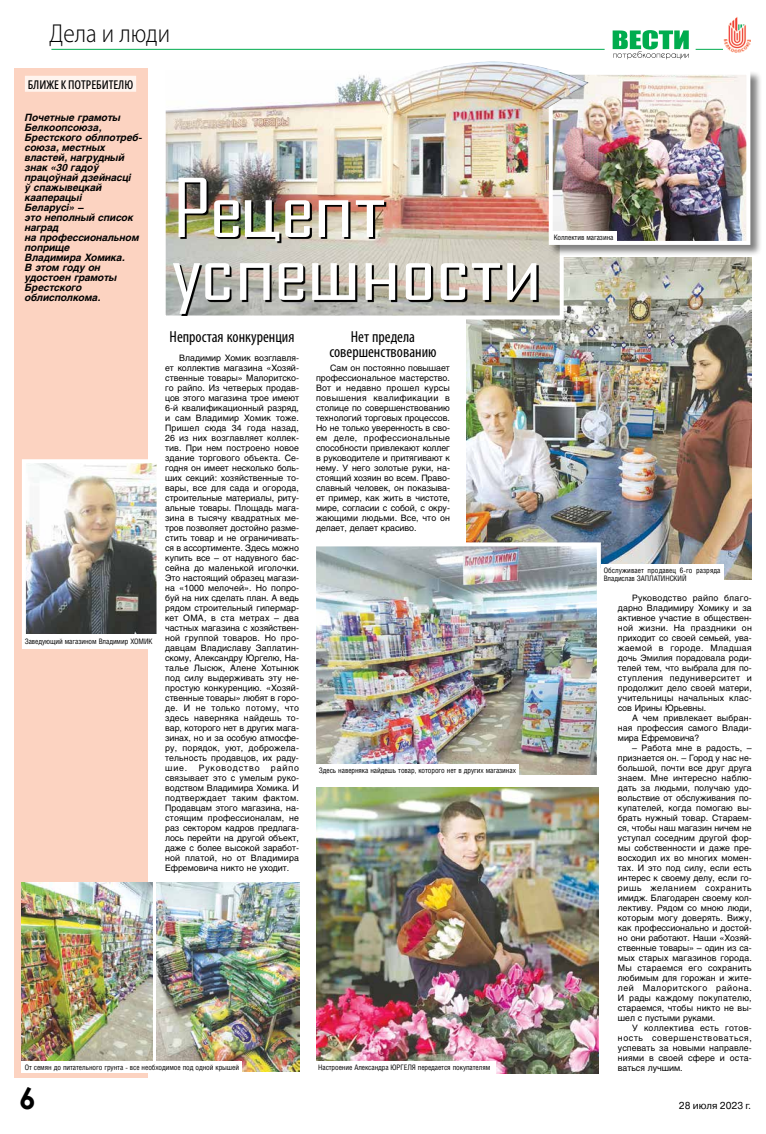
<style>
.page{position:relative;width:766px;height:1134px;background:#fff}
.page>*{position:absolute;margin:0;border:0;box-sizing:border-box;transform-origin:0 0}
.t1{font:77.6px/62.9px "Agency FB Cyrillic";color:#fff;scale:1.19 1}
.t2{font:700 30px "Century Gothic";color:#000}
.t3{font:300 26px "Myriad Pro";color:#000;scale:.9 1}
.t4{font:condensed 16px/15px "Myriad Pro";color:#000;text-align:center}
.t5{font:500 12px "Open Sans Condensed";color:#000}
.t6{font:italic 700 10px/10px "Helios";letter-spacing:-.005em;color:#000}
.t7{font:10px "Pragmatica C";color:#000}
.t8{font:8.8px/10px "Helios";letter-spacing:.01em;color:#000;text-align:justify}
.t9{font:8.8px "Helios";letter-spacing:.095em;color:#000}
.t10{font:7.5px "Helios Cond";letter-spacing:-.01em;color:#000}
.t11{font:7.5px/8px "Helios Cond";letter-spacing:.01em;color:#000}
</style>
<div class="page">
<svg style="left:695px;top:49px;width:28px;height:1px"></svg>
<img style="left:723px;top:17px;width:27px;height:35px">
<hr style="left:51px;top:49px;width:553px;height:1px;background:#00ac4e">
<svg style="left:612px;top:30px;width:76px;height:29px"></svg>
<img style="left:467px;top:258px;width:284px;height:322px">
<img style="left:167px;top:75px;width:391px;height:239px">
<div style="left:162px;top:66px;width:401px;height:253px;border:4px solid #fff"></div>
<div style="left:14px;top:68px;width:134px;height:1009px;background:#fcd3c1"></div>
<div style="left:25px;top:76px;width:111px;height:16px;background:#fff4ee"></div>
<img style="left:175px;top:180px;width:363px;height:136px">
<img style="left:316px;top:788px;width:282px;height:285px">
<div style="left:548px;top:70px;width:213px;height:187px;background:#000;opacity:.5"></div>
<img style="left:553px;top:76px;width:192px;height:164px">
<div style="left:548px;top:71px;width:202px;height:174px;border:4px solid #fff"></div>
<img style="left:27px;top:464px;width:128px;height:171px">
<div style="left:22px;top:459px;width:138px;height:190px;border:4px solid #fff"></div>
<img style="left:317px;top:547px;width:278px;height:227px">
<div style="left:312px;top:542px;width:288px;height:237px;border:4px solid #fff"></div>
<img style="left:156px;top:882px;width:143px;height:190px">
<img style="left:22px;top:882px;width:130px;height:179px">
<div style="left:550px;top:232px;width:66px;height:11px;background:#fff"></div>
<div style="left:600px;top:564px;width:123px;height:23px;background:#fff"></div>
<div style="left:316px;top:764px;width:202px;height:12px;background:#fff"></div>
<div style="left:315px;top:1061px;width:180px;height:16px;background:#fff"></div>
<div style="left:22px;top:1061px;width:220px;height:11px;background:#fff"></div>
<img style="left:378px;top:62px;width:203px;height:53px">
<div style="left:22px;top:635px;width:138px;height:14px;background:#fff"></div>
<h3 class="t3" style="left:50px;top:17px;width:135px">Дела и люди</h3>
<h3 class="t5" style="left:28px;top:76px;width:107px">БЛИЖЕ К ПОТРЕБИТЕЛЮ</h3>
<p class="t6" style="left:25px;top:113px;width:119px">Почетные грамоты<br>Белкоопсоюза,<br>Брестского облпотреб&shy;союза, местных властей, нагрудный знак «30 гадоў працоўнай дзейнасці<br>ў спажывецкай кааперацыі<br>Беларусі» –<br>это неполный список наград<br>на профессиональном поприще<br>Владимира Хомика.<br>В этом году он удостоен грамоты<br>Брестского облисполкома.</p>
<p class="t10" style="left:25px;top:636px;width:129px">Заведующий магазином Владимир ХОМИК</p>
<h1 class="t1" style="left:173px;top:175px;width:311px">Рецепт успешности</h1>
<h3 class="t4" style="left:169px;top:329px;width:126px">Непростая конкуренция</h3>
<p class="t8" style="left:165px;top:353px;width:135px;text-indent:14px">Владимир Хомик возглавля&shy;ет коллектив магазина «Хозяй&shy;ственные товары» Малоритско&shy;го райпо. Из четверых продав&shy;цов этого магазина трое имеют 6-й квалификационный разряд, и сам Владимир Хомик тоже.<br>Пришел сюда 34 года назад, 26 из них возглавляет коллек&shy;тив. При нем построено новое здание торгового объекта. Се&shy;годня он имеет несколько боль&shy;ших секций: хозяйственные то&shy;вары, все для сада и огорода, строительные материалы, риту&shy;альные товары. Площадь мага&shy;зина в тысячу квадратных ме&shy;тров позволяет достойно разме&shy;стить товар и не ограничивать&shy;ся в ассортименте. Здесь можно купить все – от надувного бас&shy;сейна до маленькой иголочки.<br>Это настоящий образец магази&shy;на «1000 мелочей». Но попро&shy;буй на них сделать план. А ведь рядом строительный гипермар&shy;кет ОМА, в ста метрах – два частных магазина с хозяйствен&shy;ной группой товаров. Но про&shy;давцам Владиславу Заплатин&shy;скому, Александру Юргелю, На&shy;талье Лысюк, Алене Хотынюк под силу выдерживать эту не&shy;простую конкуренцию. «Хозяй&shy;ственные товары» любят в горо&shy;де. И не только потому, что здесь наверняка найдешь то&shy;вар, которого нет в других мага&shy;зинах, но и за особую атмосфе&shy;ру, порядок, уют, доброжела&shy;тельность продавцов, их раду&shy;шие.</p>
<p class="t8" style="left:165px;top:763px;width:135px;text-indent:106px">райпо связывает это с умелым руко&shy;водством Владимира Хомика. И подтверждает таким фактом.<br>Продавцам этого магазина, на&shy;стоящим профессионалам, не раз сектором кадров предлага&shy;лось перейти на другой объект, даже с более высокой заработ&shy;ной платой, но от Владимира Ефремовича никто не уходит.</p>
<p class="t9" style="left:199px;top:763px;width:62px">Руководство</p>
<h3 class="t4" style="left:329px;top:329px;width:109px">Нет предела совершенствованию</h3>
<p class="t8" style="left:316px;top:363px;width:135px;text-indent:14px">Сам он постоянно повышает профессиональное мастерство.<br>Вот и недавно прошел курсы повышения квалификации в столице по совершенствованию технологий торговых процессов.<br>Но не только уверенность в сво&shy;ем деле, профессиональные способности привлекают коллег в руководителе и притягивают к нему. У него золотые руки, на&shy;стоящий хозяин во всем. Право&shy;славный человек, он показыва&shy;ет пример, как жить в чистоте, мире, согласии с собой, с окру&shy;жающими людьми. Все, что он делает, делает красиво.</p>
<p class="t10" style="left:319px;top:766px;width:198px">Здесь наверняка найдешь товар, которого нет в других магазинах</p>
<p class="t10" style="left:25px;top:1062px;width:216px">От семян до питательного грунта - все необходимое под одной крышей</p>
<p class="t10" style="left:318px;top:1062px;width:173px">Настроение Александра ЮРГЕЛЯ передается покупателям</p>
<h2 class="t2" style="left:19px;top:1075px;width:18px">6</h2>
<p class="t10" style="left:553px;top:233px;width:61px">Коллектив магазина</p>
<p class="t11" style="left:603px;top:566px;width:118px">Обслуживает продавец 6-го разряда<br>Владислав ЗАПЛАТИНСКИЙ</p>
<p class="t8" style="left:617px;top:593px;width:135px;text-indent:14px">Руководство райпо благо&shy;дарно Владимиру Хомику и за активное участие в обществен&shy;ной жизни. На праздники он приходит со своей семьей, ува&shy;жаемой в городе. Младшая дочь Эмилия порадовала роди&shy;телей тем, что выбрала для по&shy;ступления педуниверситет и продолжит дело своей матери, учительницы начальных клас&shy;сов Ирины Юрьевны.</p>
<p class="t8" style="left:617px;top:713px;width:135px;text-indent:14px">А чем привлекает выбран&shy;ная профессия самого Влади&shy;мира Ефремовича?</p>
<p class="t8" style="left:617px;top:743px;width:135px;text-indent:14px">– Работа мне в радость, – признается он. – Город у нас не&shy;большой, почти все друг друга знаем. Мне интересно наблю&shy;дать за людьми, получаю удо&shy;вольствие от обслуживания по&shy;купателей, когда помогаю вы&shy;брать нужный товар. Стараем&shy;ся, чтобы наш магазин ничем не уступал соседним другой фор&shy;мы собственности и даже пре&shy;восходил их во многих момен&shy;тах. И это под силу, если есть интерес к своему делу, если го&shy;ришь желанием сохранить имидж. Благодарен своему кол&shy;лективу. Рядом со мною люди, которым могу доверять. Вижу, как профессионально и достой&shy;но они работают. Наши «Хозяй&shy;ственные товары» – один из са&shy;мых старых магазинов города.<br>Мы стараемся его сохранить любимым для горожан и жите&shy;лей Малоритского района.<br>И рады каждому покупателю, стараемся, чтобы никто не вы&shy;шел с пустыми руками.</p>
<p class="t8" style="left:617px;top:1023px;width:135px;text-indent:14px">У коллектива есть готов&shy;ность совершенствоваться, успевать за новыми направле&shy;ниями в своей сфере и оста&shy;ваться лучшим.</p>
<p class="t7" style="left:678px;top:1100px;width:74px">28 июля 2023 г.</p>
</div>
